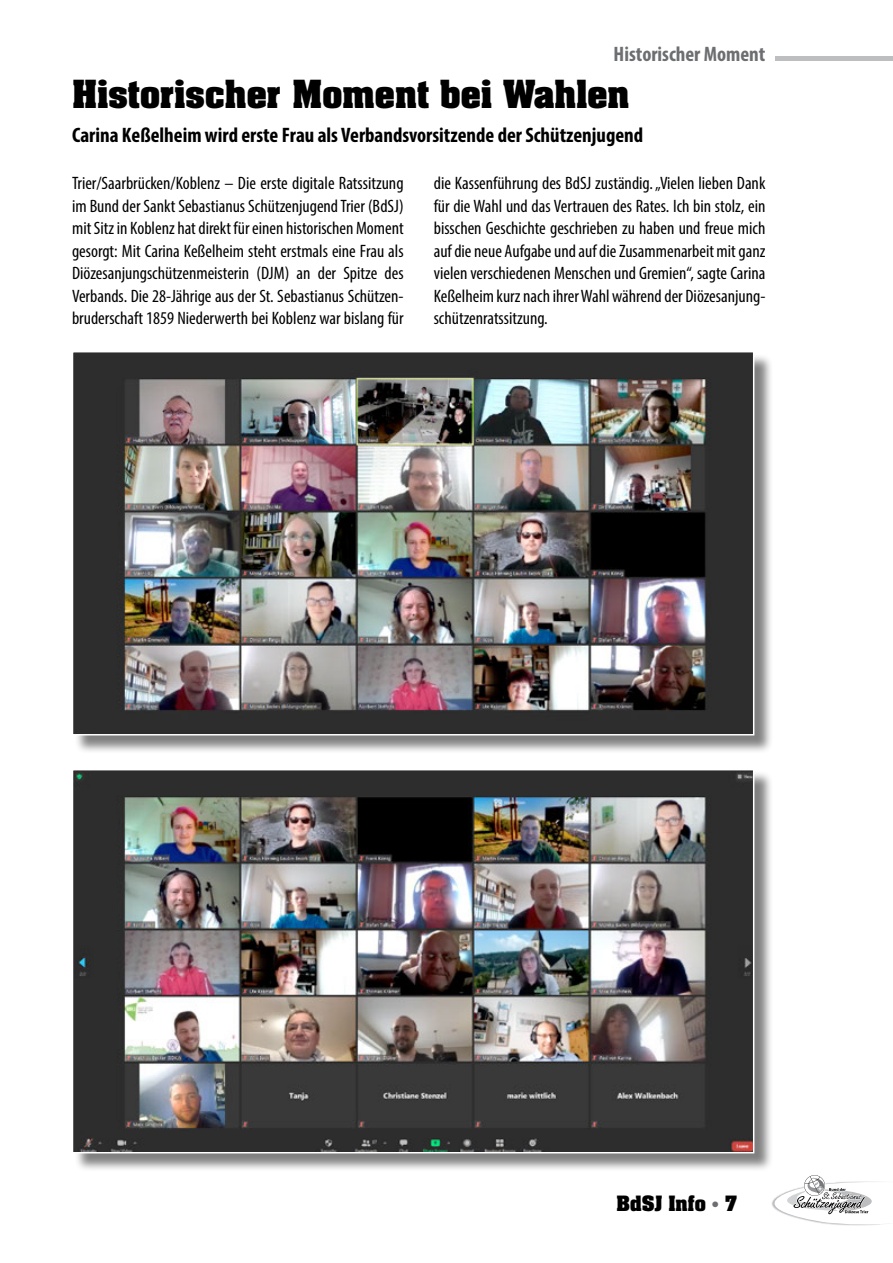
<style>
.page{position:relative;width:893px;height:1263px;background:#fff}
.page>*{position:absolute;margin:0;border:0;box-sizing:border-box;transform-origin:0 0}
.t1{font:700 33px "Aachen";color:#000}
.t2{font:700 condensed 21px "Myriad Pro";color:#000}
.t3{font:700 condensed 21px "Myriad Pro";color:#6d6e71}
.t4{font:condensed 18px/22.5px "Myriad Pro";color:#000;text-align:justify}
.t5{font:700 18px "Aachen";color:#000}
.s1{color:#6d6e71}
</style>
<div class="page">
<svg style="left:772px;top:1175px;width:109px;height:51px"></svg>
<hr style="left:775px;top:56px;width:118px;height:4px;background:#bcbec0">
<div style="left:74px;top:771px;width:700px;height:401px;background:#000;opacity:.5"></div>
<img style="left:74px;top:771px;width:678px;height:380px">
<div style="left:74px;top:353px;width:700px;height:401px;background:#000;opacity:.5"></div>
<img style="left:74px;top:353px;width:678px;height:380px">
<p class="t3" style="left:614px;top:40px;width:153px">Historischer Moment</p>
<h1 class="t1" style="left:72px;top:70px;width:559px">Historischer Moment bei Wahlen</h1>
<p class="t2" style="left:72px;top:122px;width:573px">Carina Keßelheim wird erste Frau als Verbandsvorsitzende der Schützenjugend</p>
<p class="t4" style="left:72px;top:172px;width:333px">Trier/Saarbrücken/Koblenz – Die erste digitale Ratssitzung im Bund der Sankt Sebastianus Schützenjugend Trier (BdSJ) mit Sitz in Koblenz hat direkt für einen historischen Moment gesorgt: Mit Carina Keßelheim steht erstmals eine Frau als Diözesanjungschützenmeisterin (DJM) an der Spitze des Verbands. Die 28-Jährige aus der St. Sebastianus Schützen&shy;bruderschaft 1859 Niederwerth bei Koblenz war bislang für</p>
<p class="t4" style="left:434px;top:172px;width:333px">die Kassenführung des BdSJ zuständig. „Vielen lieben Dank für die Wahl und das Vertrauen des Rates. Ich bin stolz, ein bisschen Geschichte geschrieben zu haben und freue mich auf die neue Aufgabe und auf die Zusammenarbeit mit ganz vielen verschiedenen Menschen und Gremien“, sagte Carina Keßelheim kurz nach ihrer Wahl während der Diözesanjung&shy;schützenratssitzung.</p>
<p class="t5" style="left:617px;top:1190px;width:122px">BdSJ Info <span class="s1">•</span> 7</p>
</div>
